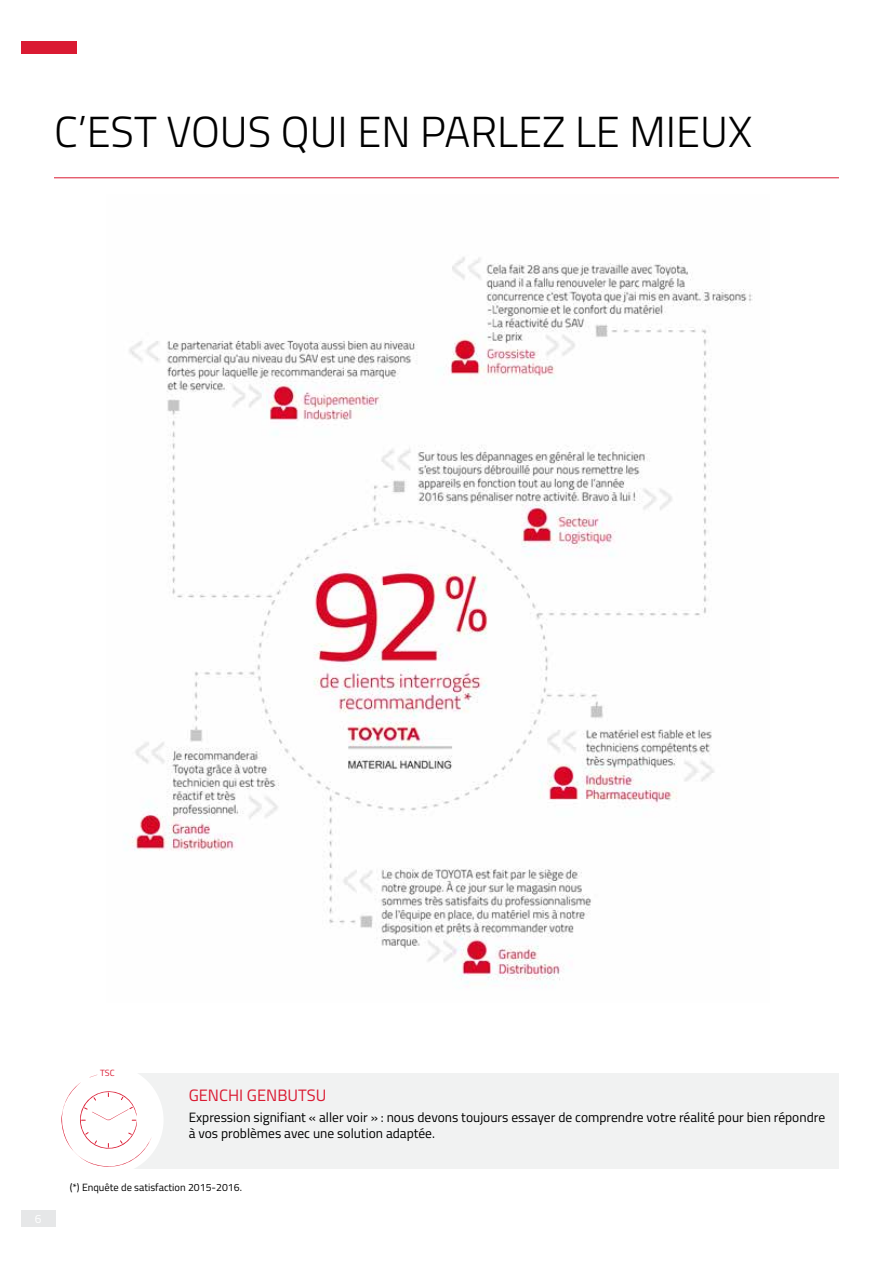
<style>
.page{position:relative;width:893px;height:1263px;background:#fff}
.page>*{position:absolute;margin:0;border:0;box-sizing:border-box;transform-origin:0 0}
.t1{font:300 43.5px "Titillium";color:#000}
.t2{font:16.5px "Titillium";color:#da1a32}
.t3{font:13.5px/16.5px "Titillium";color:#000}
.t4{font:10.5px "Titillium";color:#000}
.t5{font:9px "Titillium";color:#da1a32}
</style>
<div class="page">
<div style="left:21px;top:41px;width:56px;height:12px;background:#da1a32"></div>
<div style="left:21px;top:1210px;width:34px;height:17px;background:#e6e7e8"></div>
<div style="left:109px;top:1074px;width:730px;height:95px;background:#f1f2f2"></div>
<div style="left:54px;top:1065px;width:110px;height:110px;border:24px solid #fff;border-radius:50%"></div>
<svg style="left:57px;top:1069px;width:95px;height:99px"></svg>
<hr style="left:54px;top:177px;width:785px;height:1px;background:#da1a32">
<img style="left:124px;top:257px;width:629px;height:727px">
<h1 class="t1" style="left:54px;top:101px;width:700px">C’EST VOUS QUI EN PARLEZ LE MIEUX</h1>
<p class="t5" style="left:100px;top:1066px;width:16px">TSC</p>
<p class="t2" style="left:189px;top:1083px;width:139px">GENCHI GENBUTSU</p>
<p class="t3" style="left:189px;top:1108px;width:638px">Expression signifiant « aller voir » : nous devons toujours essayer de comprendre votre réalité pour bien répondre à vos problèmes avec une solution adaptée.</p>
<p class="t4" style="left:70px;top:1179px;width:174px">(*) Enquête de satisfaction 2015-2016.</p>
</div>
